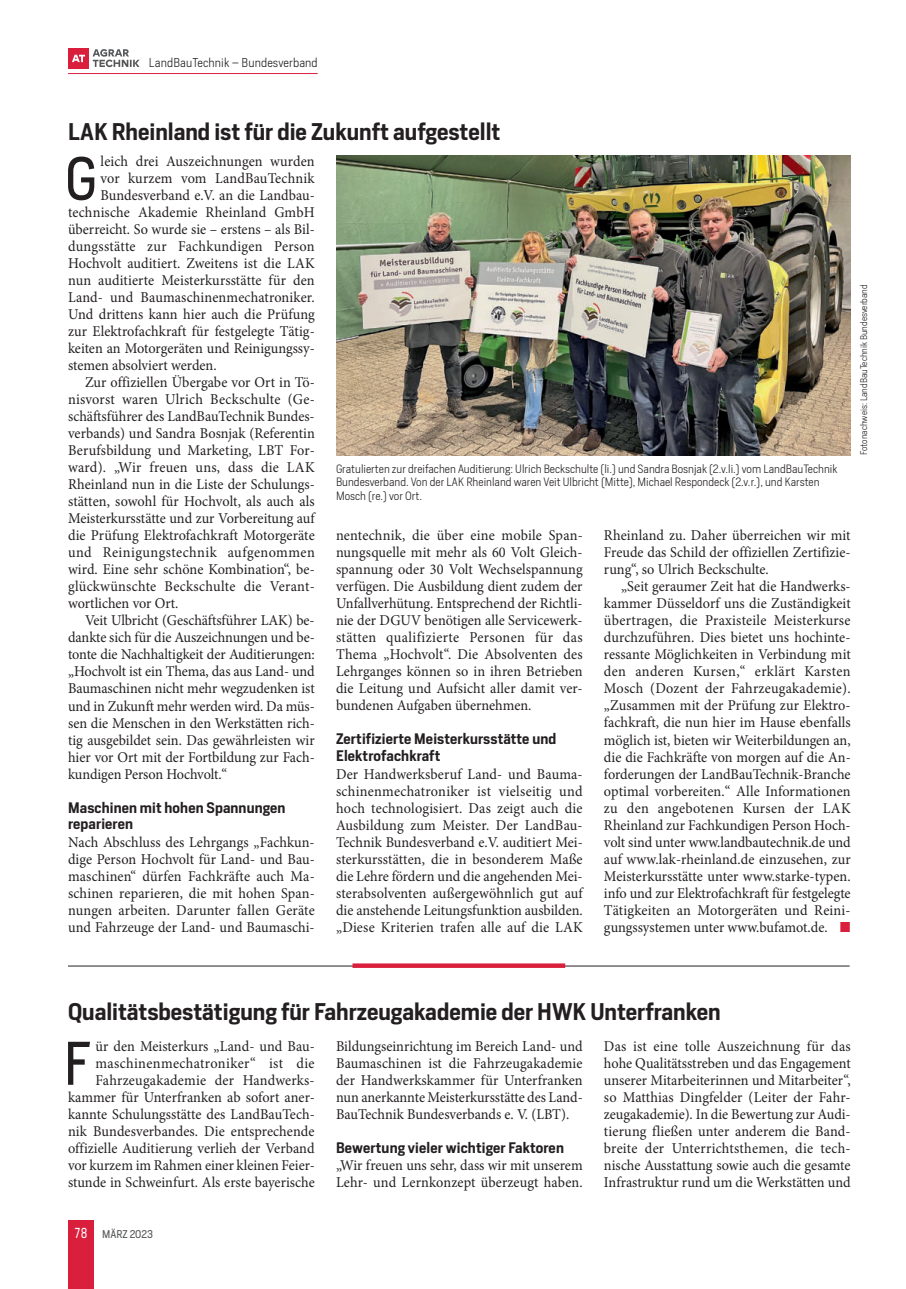
<style>
.page{position:relative;width:906px;height:1289px;background:#fff}
.page>*{position:absolute;margin:0;border:0;box-sizing:border-box;transform-origin:0 0}
.t1{font:57.3px "Heron Sans";color:#231f20;scale:.95 1}
.t2{font:600 22.5px "Heron Sans";color:#231f20}
.t3{font:15px/17px "Minion Pro";color:#231f20;text-align:justify;scale:.95 1}
.t4{font:15px "Minion Pro";letter-spacing:.03em;color:#231f20;scale:.95 1}
.t5{font:15px "Minion Pro";letter-spacing:.02em;color:#231f20;scale:.95 1}
.t6{font:600 14.25px/16.4px "Heron Sans";letter-spacing:.01em;color:#231f20}
.t7{font:300 12px "Heron Sans";letter-spacing:.01em;color:#231f20}
.t8{font:300 11.25px/13.5px "Heron Sans";color:#231f20}
.t9{font:10.5px "Heron Sans";color:#57585a}
.t10{font:300 9px "Heron Sans";color:#231f20}
.s1{font-size:13.5px;color:#fff}
</style>
<div class="page">
<hr style="left:68px;top:73px;width:250px;height:1px;background:#da1f3d">
<div style="left:68px;top:48px;width:21px;height:21px;background:#da1f3d"></div>
<svg style="left:93px;top:49px;width:46px;height:18px"></svg>
<svg style="left:72px;top:55px;width:13px;height:7px"></svg>
<div style="left:68px;top:1220px;width:26px;height:68px;background:#da1f3d"></div>
<hr style="left:68px;top:965px;width:781px;height:1px;background:#231f20">
<svg style="left:352px;top:963px;width:213px;height:4px"></svg>
<img style="left:336px;top:155px;width:514px;height:300px">
<p class="t7" style="left:149px;top:56px;width:170px">LandBauTechnik – Bundesverband</p>
<h2 class="t2" style="left:68px;top:123px;width:434px">LAK Rheinland ist für die Zukunft aufgestellt</h2>
<h1 class="t1" style="left:65px;top:147px;width:35px">G</h1>
<p class="t3" style="left:101px;top:153px;width:227px">leich drei Auszeichnungen wurden</p>
<p class="t3" style="left:101px;top:170px;width:227px">vor kurzem vom LandBauTechnik</p>
<p class="t3" style="left:101px;top:187px;width:227px">Bundesverband e.V. an die Landbau-</p>
<p class="t3" style="left:68px;top:204px;width:261px">technische Akademie Rheinland GmbH</p>
<p class="t3" style="left:68px;top:221px;width:261px">überreicht. So wurde sie – erstens – als Bil-</p>
<p class="t3" style="left:68px;top:238px;width:261px">dungsstätte zur Fachkundigen Person</p>
<p class="t3" style="left:68px;top:255px;width:261px">Hochvolt auditiert. Zweitens ist die LAK</p>
<p class="t3" style="left:68px;top:272px;width:261px">nun auditierte Meisterkursstätte für den</p>
<p class="t3" style="left:68px;top:289px;width:261px">Land- und Baumaschinenmechatroniker.</p>
<p class="t3" style="left:68px;top:306px;width:261px">Und drittens kann hier auch die Prüfung</p>
<p class="t3" style="left:68px;top:323px;width:261px">zur Elektrofachkraft für festgelegte Tätig-</p>
<p class="t3" style="left:68px;top:340px;width:261px">keiten an Motorgeräten und Reinigungssy-</p>
<p class="t3" style="left:68px;top:357px;width:158px">stemen absolviert werden.</p>
<p class="t3" style="left:85px;top:374px;width:243px">Zur offiziellen Übergabe vor Ort in Tö-</p>
<p class="t3" style="left:68px;top:391px;width:261px">nisvorst waren Ulrich Beckschulte (Ge-</p>
<p class="t3" style="left:68px;top:408px;width:261px">schäftsführer des LandBauTechnik Bundes-</p>
<p class="t3" style="left:68px;top:425px;width:261px">verbands) und Sandra Bosnjak (Referentin</p>
<p class="t3" style="left:68px;top:442px;width:261px">Berufsbildung und Marketing, LBT For-</p>
<p class="t5" style="left:68px;top:460px;width:261px">ward). „Wir freuen uns, dass die LAK</p>
<p class="t3" style="left:68px;top:477px;width:261px">Rheinland nun in die Liste der Schulungs-</p>
<p class="t3" style="left:68px;top:494px;width:261px">stätten, sowohl für Hochvolt, als auch als</p>
<p class="t3" style="left:68px;top:511px;width:261px">Meisterkursstätte und zur Vorbereitung auf</p>
<p class="t3" style="left:68px;top:528px;width:261px">die Prüfung Elektrofachkraft Motorgeräte</p>
<p class="t4" style="left:68px;top:545px;width:261px">und Reinigungstechnik aufgenommen</p>
<p class="t3" style="left:68px;top:562px;width:261px">wird. Eine sehr schöne Kombination“, be-</p>
<p class="t3" style="left:68px;top:579px;width:261px">glückwünschte Beckschulte die Verant-</p>
<p class="t3" style="left:68px;top:596px;width:118px">wortlichen vor Ort.</p>
<p class="t3" style="left:85px;top:613px;width:243px">Veit Ulbricht (Geschäftsführer LAK) be-</p>
<p class="t3" style="left:68px;top:630px;width:261px">dankte sich für die Auszeichnungen und be-</p>
<p class="t3" style="left:68px;top:647px;width:261px">tonte die Nachhaltigkeit der Auditierungen:</p>
<p class="t3" style="left:68px;top:664px;width:261px">„Hochvolt ist ein Thema, das aus Land- und</p>
<p class="t3" style="left:68px;top:681px;width:261px">Baumaschinen nicht mehr wegzudenken ist</p>
<p class="t3" style="left:68px;top:698px;width:261px">und in Zukunft mehr werden wird. Da müs-</p>
<p class="t3" style="left:68px;top:715px;width:261px">sen die Menschen in den Werkstätten rich-</p>
<p class="t3" style="left:68px;top:732px;width:261px">tig ausgebildet sein. Das gewährleisten wir</p>
<p class="t3" style="left:68px;top:749px;width:261px">hier vor Ort mit der Fortbildung zur Fach-</p>
<p class="t3" style="left:68px;top:766px;width:169px">kundigen Person Hochvolt.“</p>
<p class="t6" style="left:68px;top:800px;width:219px">Maschinen mit hohen Spannungen reparieren</p>
<p class="t3" style="left:68px;top:834px;width:261px">Nach Abschluss des Lehrgangs „Fachkun&shy;dige Person Hochvolt für Land- und Bau&shy;maschinen“ dürfen Fachkräfte auch Ma&shy;schinen reparieren, die mit hohen Span&shy;nungen arbeiten. Darunter fallen Geräte und Fahrzeuge der Land- und Baumaschi-</p>
<p class="t8" style="left:336px;top:462px;width:503px">Gratulierten zur dreifachen Auditierung: Ulrich Beckschulte (li.) und Sandra Bosnjak (2.v.li.) vom LandBauTechnik<br>Bundesverband. Von der LAK Rheinland waren Veit Ulbricht (Mitte), Michael Respondeck (2.v.r.), und Karsten<br>Mosch (re.) vor Ort.</p>
<p class="t3" style="left:336px;top:527px;width:261px">nentechnik, die über eine mobile Span&shy;nungsquelle mit mehr als 60 Volt Gleich&shy;spannung oder 30 Volt Wechselspannung verfügen. Die Ausbildung dient zudem der Unfallverhütung. Entsprechend der Richtli&shy;nie der DGUV benötigen alle Servicewerk&shy;stätten qualifizierte Personen für das Thema „Hochvolt“. Die Absolventen des Lehrganges können so in ihren Betrieben die Leitung und Aufsicht aller damit ver&shy;bundenen Aufgaben übernehmen.</p>
<p class="t6" style="left:336px;top:732px;width:222px">Zertifizierte Meisterkursstätte und<br>Elektrofachkraft</p>
<p class="t3" style="left:336px;top:766px;width:261px">Der Handwerksberuf Land- und Bauma&shy;schinenmechatroniker ist vielseitig und hoch technologisiert. Das zeigt auch die Ausbildung zum Meister. Der LandBau-Technik Bundesverband e.V. auditiert Mei&shy;sterkursstätten, die in besonderem Maße die Lehre fördern und die angehenden Mei&shy;sterabsolventen außergewöhnlich gut auf die anstehende Leitungsfunktion ausbilden. „Diese Kriterien trafen alle auf die LAK</p>
<p class="t3" style="left:604px;top:528px;width:261px">Rheinland zu. Daher überreichen wir mit Freude das Schild der offiziellen Zertifizie&shy;rung“, so Ulrich Beckschulte.</p>
<p class="t3" style="left:604px;top:579px;width:261px;text-indent:17px">„Seit geraumer Zeit hat die Handwerks&shy;kammer Düsseldorf uns die Zuständigkeit übertragen, die Praxisteile Meisterkurse durchzuführen. Dies bietet uns hochinte&shy;ressante Möglichkeiten in Verbindung mit den anderen Kursen,“ erklärt Karsten Mosch (Dozent der Fahrzeugakademie). „Zusammen mit der Prüfung zur Elektro&shy;fachkraft, die nun hier im Hause ebenfalls möglich ist, bieten wir Weiterbildungen an, die die Fachkräfte von morgen auf die An&shy;forderungen der LandBauTechnik-Branche optimal vorbereiten.“ Alle Informationen zu den angebotenen Kursen der LAK Rheinland zur Fachkundigen Person Hoch&shy;volt sind unter www.landbautechnik.de und auf www.lak-rheinland.de einzusehen, zur Meisterkursstätte unter www.starke-typen. info und zur Elektrofachkraft für festgelegte Tätigkeiten an Motorgeräten und Reini&shy;gungssystemen unter www.bufamot.de.</p>
<p class="t10" style="left:860px;top:455px;width:172px;rotate:-90deg">Fotonachweis: LandBauTechnik Bundesverband</p>
<h2 class="t2" style="left:68px;top:1002px;width:654px">Qualitätsbestätigung für Fahrzeugakademie der HWK Unterfranken</h2>
<h1 class="t1" style="left:64px;top:1031px;width:31px">F</h1>
<p class="t3" style="left:604px;top:1038px;width:261px">Das ist eine tolle Auszeichnung für das hohe Qualitätsstreben und das Engagement unserer Mitarbeiterinnen und Mitarbeiter“, so Matthias Dingfelder (Leiter der Fahr&shy;zeugakademie). In die Bewertung zur Audi&shy;tierung fließen unter anderem die Band&shy;breite der Unterrichtsthemen, die tech&shy;nische Ausstattung sowie auch die gesamte Infrastruktur rund um die Werkstätten und</p>
<p class="t3" style="left:68px;top:1038px;width:261px;text-align:right">ür den Meisterkurs „Land- und Bau&shy;maschinenmechatroniker“ ist die Fahrzeugakademie der Handwerks&shy;kammer für Unterfranken ab sofort aner&shy;kannte Schulungsstätte des LandBauTech&shy;nik Bundesverbandes. Die entsprechende offizielle Auditierung verlieh der Verband vor kurzem im Rahmen einer kleinen Feier&shy;stunde in Schweinfurt. Als erste bayerische</p>
<p class="t3" style="left:336px;top:1038px;width:261px">Bildungseinrichtung im Bereich Land- und Baumaschinen ist die Fahrzeugakademie der Handwerkskammer für Unterfranken nun anerkannte Meisterkursstätte des Land-BauTechnik Bundesverbands e. V. (LBT).</p>
<p class="t6" style="left:336px;top:1140px;width:229px">Bewertung vieler wichtiger Faktoren</p>
<p class="t3" style="left:336px;top:1157px;width:261px">„Wir freuen uns sehr, dass wir mit unserem<br>Lehr- und Lernkonzept überzeugt haben.</p>
<p class="t9" style="left:74px;top:1228px;width:80px"><span class="s1">78</span> MÄRZ 2023</p>
</div>
